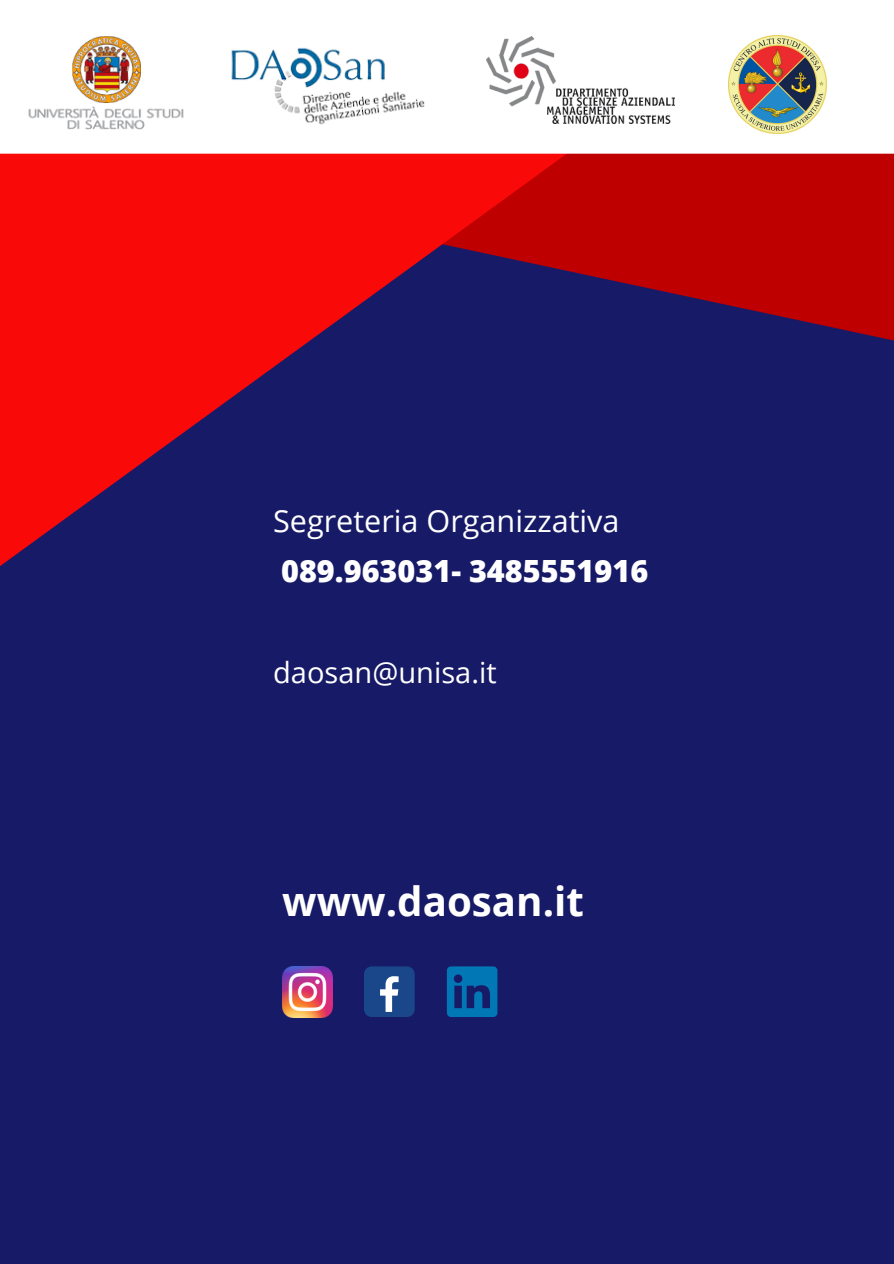
<style>
.page{position:relative;width:894px;height:1264px;background:#fff}
.page>*{position:absolute;margin:0;border:0;box-sizing:border-box;transform-origin:0 0}
.t1{font:700 40.2px "Open Sans";color:#fff}
.t2{font:30.6px "Open Sans";color:#fff}
.t3{font:800 30.6px "Open Sans";color:#fff}
.t4{font:28.95px "Open Sans";color:#fff}
</style>
<div class="page">
<div style="left:0;top:11px;width:893px;height:1252px;background:#171a66"></div>
<svg style="left:600px;top:154px;width:293px;height:187px;fill:#bf0000"></svg>
<svg style="left:0;top:154px;width:600px;height:412px"></svg>
<img style="left:282px;top:966px;width:51px;height:51px">
<div style="left:364px;top:966px;width:50px;height:51px;background:#1a4789;border-radius:8px"></div>
<svg style="left:380px;top:976px;width:18px;height:35px"></svg>
<svg style="left:447px;top:966px;width:50px;height:51px"></svg>
<div style="left:0;top:11px;width:893px;height:143px;background:#fff"></div>
<img style="left:211px;top:37px;width:221px;height:93px">
<img style="left:728px;top:36px;width:98px;height:98px">
<img style="left:486px;top:37px;width:188px;height:86px">
<img style="left:19px;top:49px;width:175px;height:80px">
<img style="left:72px;top:37px;width:69px;height:66px">
<p class="t2" style="left:273px;top:499px;width:348px">Segreteria Organizzativa</p>
<p class="t3" style="left:281px;top:549px;width:368px">089.963031- 3485551916</p>
<p class="t4" style="left:273px;top:652px;width:225px">daosan@unisa.it</p>
<p class="t1" style="left:282px;top:873px;width:303px">www.daosan.it</p>
</div>
